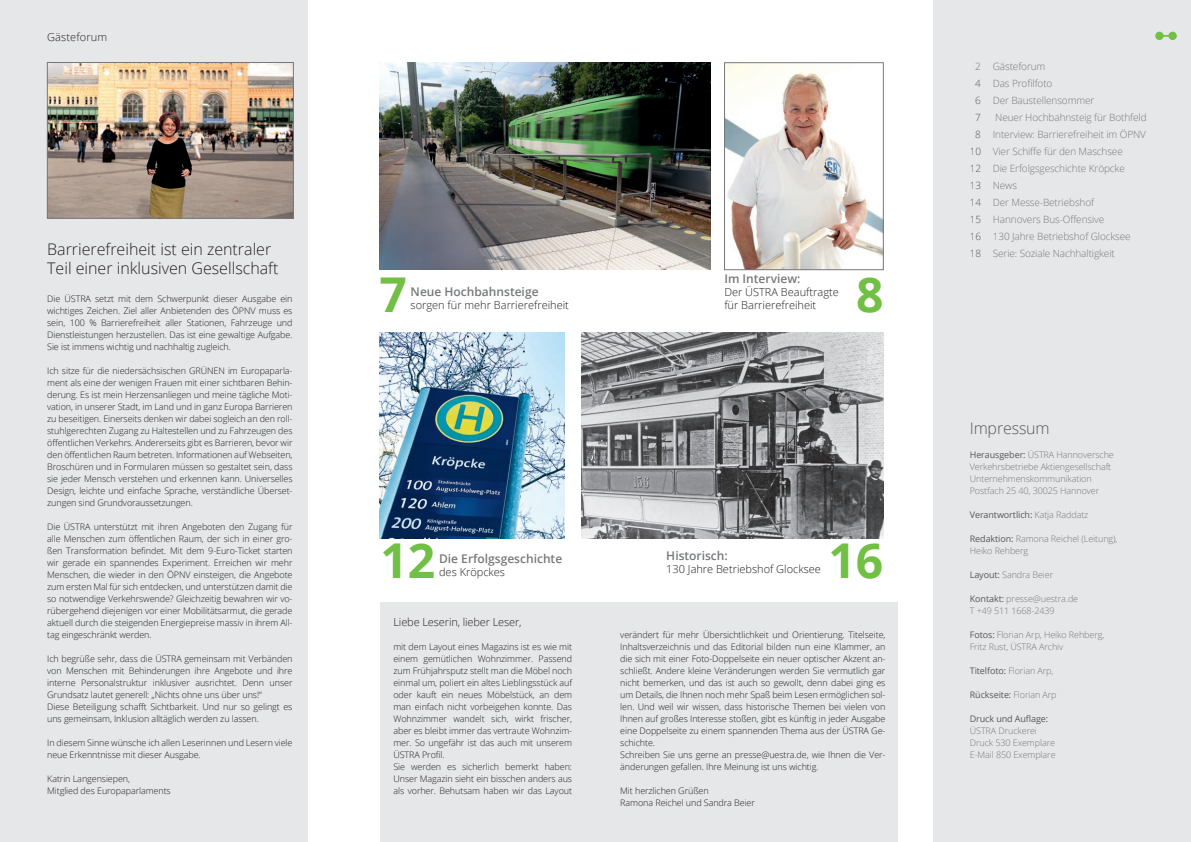
<style>
.page{position:relative;width:1191px;height:842px;background:#fff}
.page>*{position:absolute;margin:0;border:0;box-sizing:border-box;transform-origin:0 0}
.t1{font:700 48px "Open Sans";color:#71bf44}
.t2{font:300 16px "Open Sans";color:#231f20}
.t3{font:300 16px "Open Sans";letter-spacing:-.01em;color:#57585a}
.t4{font:600 12px "Open Sans";color:#76787b}
.t5{font:300 11px/13.2px "Open Sans";color:#231f20}
.t6{font:300 10px/17px "Open Sans";letter-spacing:-.01em;color:#76787b}
.t7{font:300 9px/12px "Open Sans";letter-spacing:-.01em;color:#231f20}
.t8{font:300 9px/12px "Open Sans";letter-spacing:-.01em;color:#76787b}
.t9{font:9px "Open Sans";letter-spacing:-.01em;color:#57585a}
.s1{color:#57585a}
.s2{font-weight:400;color:#57585a}
.s3{font-weight:300;color:#76787b}
</style>
<div class="page">
<div style="left:0;top:0;width:308px;height:842px;background:#e6e7e9"></div>
<div style="left:933px;top:0;width:258px;height:842px;background:#e6e7e9"></div>
<img style="left:49px;top:64px;width:242px;height:152px">
<div style="left:47px;top:62px;width:246px;height:156px;border:1px solid #76787b"></div>
<img style="left:380px;top:63px;width:330px;height:207px">
<img style="left:581px;top:332px;width:302px;height:207px">
<img style="left:380px;top:332px;width:184px;height:207px">
<img style="left:726px;top:65px;width:155px;height:203px">
<div style="left:724px;top:63px;width:159px;height:207px;border:1px solid #76787b"></div>
<div style="left:380px;top:602px;width:517px;height:240px;background:#e6e7e9"></div>
<svg style="left:1155px;top:32px;width:21px;height:8px"></svg>
<p class="t5" style="left:47px;top:30px;width:61px">Gästeforum</p>
<p class="t5" style="left:47px;top:30px;width:83px">Au gabe 4/2021</p>
<p class="t6" style="left:975px;top:57px;width:121px">2 Gästeforum<br><span class="s1">4</span> Das Profilfoto<br><span class="s1">6</span> Der Baustellensommer<br><span class="s1">7</span></p>
<p class="t6" style="left:995px;top:108px;width:153px">Neuer Hochbahnsteig für Bothfeld</p>
<p class="t6" style="left:975px;top:125px;width:172px"><span class="s1">8</span> Interview: Barrierefreiheit im ÖPNV</p>
<p class="t6" style="left:969px;top:142px;width:154px"><span class="s1">10</span> Vier Schiffe für den Maschsee</p>
<p class="t6" style="left:969px;top:159px;width:156px"><span class="s1">12</span> Die Erfolgsgeschichte Kröpcke</p>
<p class="t6" style="left:969px;top:176px;width:49px"><span class="s1">13</span> News</p>
<p class="t6" style="left:969px;top:193px;width:126px"><span class="s1">14</span> Der Messe-Betriebshof</p>
<p class="t6" style="left:969px;top:210px;width:136px"><span class="s1">15</span> Hannovers Bus-Offensive</p>
<p class="t6" style="left:969px;top:227px;width:162px"><span class="s1">16</span> 130 Jahre Betriebshof Glocksee</p>
<h2 class="t2" style="left:47px;top:238px;width:226px">Barrierefreiheit ist ein zentraler</h2>
<p class="t6" style="left:969px;top:244px;width:146px"><span class="s1">18</span> Serie: Soziale Nachhaltigkeit</p>
<h2 class="t2" style="left:47px;top:257px;width:233px">Teil einer inklusiven Gesellschaft</h2>
<p class="t7" style="left:47px;top:293px;width:247px;text-align:justify">Die ÜSTRA setzt mit dem Schwerpunkt dieser Ausgabe ein wichtiges Zeichen. Ziel aller Anbietenden des ÖPNV muss es sein, 100 % Barrierefreiheit aller Stationen, Fahrzeuge und Dienstleistungen herzustellen. Das ist eine gewaltige Aufgabe.<br>Sie ist immens wichtig und nachhaltig zugleich.</p>
<p class="t7" style="left:47px;top:365px;width:247px;text-align:justify">Ich sitze für die niedersächsischen GRÜNEN im Europaparla&shy;ment als eine der wenigen Frauen mit einer sichtbaren Behin&shy;derung. Es ist mein Herzensanliegen und meine tägliche Moti&shy;vation, in unserer Stadt, im Land und in ganz Europa Barrieren zu beseitigen. Einerseits denken wir dabei sogleich an den roll&shy;stuhlgerechten Zugang zu Haltestellen und zu Fahrzeugen des öffentlichen Verkehrs. Andererseits gibt es Barrieren, bevor wir den öffentlichen Raum betreten. Informationen auf Webseiten, Broschüren und in Formularen müssen so gestaltet sein, dass sie jeder Mensch verstehen und erkennen kann. Universelles Design, leichte und einfache Sprache, verständliche Überset&shy;zungen sind Grundvoraussetzungen.</p>
<p class="t7" style="left:47px;top:521px;width:247px;text-align:justify">Die ÜSTRA unterstützt mit ihren Angeboten den Zugang für alle Menschen zum öffentlichen Raum, der sich in einer gro&shy;ßen Transformation befindet. Mit dem 9-Euro-Ticket starten wir gerade ein spannendes Experiment. Erreichen wir mehr Menschen, die wieder in den ÖPNV einsteigen, die Angebote zum ersten Mal für sich entdecken, und unterstützen damit die so notwendige Verkehrswende? Gleichzeitig bewahren wir vo&shy;rübergehend diejenigen vor einer Mobilitätsarmut, die gerade aktuell durch die steigenden Energiepreise massiv in ihrem All&shy;tag eingeschränkt werden.</p>
<p class="t7" style="left:47px;top:653px;width:247px">Ich begrüße sehr, dass die ÜSTRA gemeinsam mit Verbänden von Menschen mit Behinderungen ihre Angebote und ihre interne Personalstruktur inklusiver ausrichtet. Denn unser Grundsatz lautet generell: „Nichts ohne uns über uns!“<br>Diese Beteiligung schafft Sichtbarkeit. Und nur so gelingt es uns gemeinsam, Inklusion alltäglich werden zu lassen.</p>
<p class="t7" style="left:47px;top:737px;width:247px">In diesem Sinne wünsche ich allen Leserinnen und Lesern viele neue Erkenntnisse mit dieser Ausgabe.</p>
<p class="t7" style="left:47px;top:773px;width:125px">Katrin Langensiepen,<br>Mitglied des Europaparlaments</p>
<h3 class="t4" style="left:724px;top:270px;width:78px">Im Interview:</h3>
<p class="t5" style="left:724px;top:285px;width:116px">Der ÜSTRA Beauftragte für Barrierefreiheit</p>
<h1 class="t1" style="left:856px;top:261px;width:29px">8</h1>
<h1 class="t1" style="left:379px;top:261px;width:29px">7</h1>
<h3 class="t4" style="left:410px;top:283px;width:129px">Neue Hochbahnsteige</h3>
<p class="t5" style="left:410px;top:298px;width:160px">sorgen für mehr Barrierefreiheit</p>
<h2 class="t3" style="left:969px;top:418px;width:81px">Impressum</h2>
<p class="t8" style="left:969px;top:449px;width:146px"><span class="s2">Herausgeber:</span> ÜSTRA Hannoversche Verkehrsbetriebe Aktiengesellschaft Unternehmenskommunikation Postfach 25 40, 30025 Hannover</p>
<p class="t9" style="left:969px;top:509px;width:120px">Verantwortlich: <span class="s3">Katja Raddatz</span></p>
<p class="t8" style="left:969px;top:533px;width:149px"><span class="s2">Redaktion:</span> Ramona Reichel (Leitung),<br>Heiko Rehberg</p>
<p class="t8" style="left:969px;top:569px;width:85px"><span class="s2">Layout:</span> Sandra Beier</p>
<p class="t8" style="left:969px;top:593px;width:110px"><span class="s2">Kontakt:</span> presse@uestra.de<br>T +49 511 1668-2439</p>
<p class="t8" style="left:969px;top:629px;width:136px"><span class="s2">Fotos:</span> Florian Arp, Heiko Rehberg,<br>Fritz Rust, ÜSTRA Archiv</p>
<p class="t8" style="left:969px;top:665px;width:85px"><span class="s2">Titelfoto:</span> Florian Arp,</p>
<p class="t9" style="left:969px;top:689px;width:88px">Rückseite: <span class="s3">Florian Arp</span></p>
<p class="t9" style="left:969px;top:713px;width:80px">Druck und Auflage:</p>
<p class="t8" style="left:969px;top:725px;width:87px">ÜSTRA Druckerei<br>Druck 530 Exemplare<br>E-Mail 850 Exemplare</p>
<h1 class="t1" style="left:380px;top:527px;width:56px">12</h1>
<h1 class="t1" style="left:828px;top:527px;width:56px">16</h1>
<h3 class="t4" style="left:666px;top:547px;width:63px">Historisch:</h3>
<p class="t5" style="left:666px;top:562px;width:156px">130 Jahre Betriebshof Glocksee</p>
<h3 class="t4" style="left:439px;top:550px;width:125px">Die Erfolgsgeschichte</h3>
<p class="t5" style="left:439px;top:565px;width:67px">des Kröpckes</p>
<p class="t5" style="left:393px;top:615px;width:130px">Liebe Leserin, lieber Leser,</p>
<p class="t7" style="left:393px;top:641px;width:180px">mit dem Layout eines Magazins ist es wie mit einem gemütlichen Wohnzimmer. Passend zum Frühjahrsputz stellt man die Möbel noch einmal um, poliert ein altes Lieblingsstück auf oder kauft ein neues Möbelstück, an dem man einfach nicht vorbeigehen konnte. Das Wohnzimmer wandelt sich, wirkt frischer, aber es bleibt immer das vertraute Wohnzim&shy;mer. So ungefähr ist das auch mit unserem ÜSTRA Profil.<br>Sie werden es sicherlich bemerkt haben:<br>Unser Magazin sieht ein bisschen anders aus als vorher. Behutsam haben wir das Layout</p>
<p class="t7" style="left:620px;top:629px;width:267px">verändert für mehr Übersichtlichkeit und Orientierung. Titelseite, Inhaltsverzeichnis und das Editorial bilden nun eine Klammer, an die sich mit einer Foto-Doppelseite ein neuer optischer Akzent an&shy;schließt. Andere kleine Veränderungen werden Sie vermutlich gar nicht bemerken, und das ist auch so gewollt, denn dabei ging es um Details, die Ihnen noch mehr Spaß beim Lesen ermöglichen sol&shy;len. Und weil wir wissen, dass historische Themen bei vielen von Ihnen auf großes Interesse stoßen, gibt es künftig in jeder Ausgabe eine Doppelseite zu einem spannenden Thema aus der ÜSTRA Ge&shy;schichte.<br>Schreiben Sie uns gerne an presse@uestra.de, wie Ihnen die Ver&shy;änderungen gefallen. Ihre Meinung ist uns wichtig.</p>
<p class="t7" style="left:620px;top:785px;width:136px">Mit herzlichen Grüßen<br>Ramona Reichel und Sandra Beier</p>
</div>
